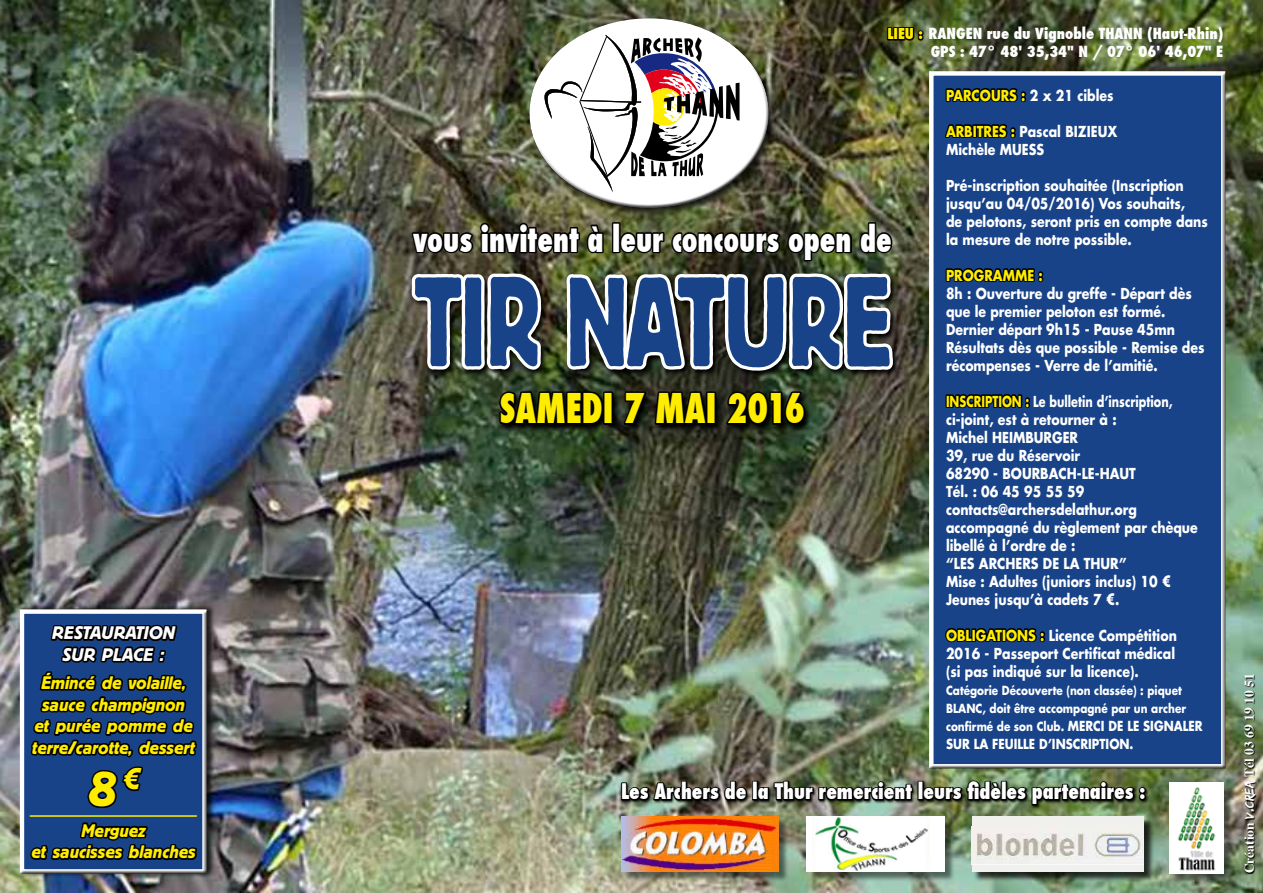
<style>
.page{position:relative;width:1263px;height:893px;background:#fff}
.page>*{position:absolute;margin:0;border:0;box-sizing:border-box;transform-origin:0 0}
.t1{font:126.3px "Block BE";color:#184388;scale:.74 1}
.t2{font:italic 48px "Block BE";color:#ffed00}
.t3{font:800 condensed 40.05px "Futura";color:#ffed00;scale:.86 1}
.t4{font:800 condensed 34.2px "Futura";color:#fff;scale:.84 1}
.t5{font:800 condensed 21px "Futura";color:#fff;scale:.93 1}
.t6{font:italic 18px/21.6px "Block BE";color:#ffed00;text-align:center}
.t7{font:italic 18px/21.6px "Block BE";letter-spacing:.02em;color:#fff;text-align:center}
.t8{font:800 condensed 15px/18px "Futura";color:#fff;text-align:right}
.t9{font:700 14.7px/18px "Futura";color:#fff;scale:.85 1}
.t10{font:700 14.7px/18px "Futura";color:#fff;scale:.76 1}
.t11{font:700 14.7px "Futura";color:#ffed00;scale:.85 1}
.t12{font:700 13.5px "Times";color:#fff}
.t13{font:700 13.5px "Futura";color:#fff;scale:.85 1}
.t14{font:700 12.3px/18px "Futura";color:#fff;scale:.85 1}
.s1{font-size:14.7px;color:#ffed00}
.s2{color:#ffed00}
.s3{font-family:"Block BE";font-weight:400;font-size:16.5px}
.s4{font-size:13.5px}
.s5{font-family:"Edo SZ";font-weight:400}
</style>
<div class="page">
<img style="left:0;top:0;width:1263px;height:893px">
<img style="left:1241px;top:674px;width:16px;height:200px">
<img style="left:620px;top:728px;width:129px;height:120px">
<div style="left:752px;top:781px;width:6px;height:20px;border:2px solid #000"></div>
<img style="left:755px;top:780px;width:159px;height:30px">
<div style="left:917px;top:781px;width:7px;height:20px;border:2px solid #000"></div>
<svg style="left:921px;top:779px;width:227px;height:31px;background:#3e4a30"></svg>
<div style="left:973px;top:818px;width:181px;height:64px;background:#000;opacity:.75"></div>
<div style="left:972px;top:816px;width:171px;height:56px;background:#f0f0ef"></div>
<img style="left:972px;top:828px;width:171px;height:37px">
<div style="left:622px;top:818px;width:167px;height:64px;background:#000;opacity:.5"></div>
<img style="left:621px;top:816px;width:157px;height:56px">
<div style="left:1171px;top:784px;width:63px;height:100px;background:#000;opacity:.5"></div>
<img style="left:1170px;top:783px;width:53px;height:91px">
<div style="left:808px;top:818px;width:147px;height:64px;background:#000;opacity:.5"></div>
<div style="left:806px;top:816px;width:139px;height:56px;background:#fff"></div>
<img style="left:813px;top:816px;width:116px;height:56px">
<svg style="left:886px;top:26px;width:39px;height:17px"></svg>
<div style="left:528px;top:17px;width:250px;height:201px;background:#000;opacity:.75"></div>
<div style="left:529px;top:17px;width:232px;height:134px;background:#fff;opacity:.75"></div>
<div style="left:532px;top:57px;width:237px;height:152px;background:#000;opacity:.75"></div>
<div style="left:927px;top:71px;width:298px;height:698px;background:#184388"></div>
<img style="left:406px;top:221px;width:490px;height:315px">
<div style="left:19px;top:605px;width:196px;height:273px;background:#000;opacity:.75"></div>
<div style="left:19px;top:609px;width:192px;height:267px;background:#000;opacity:.75"></div>
<hr style="left:30px;top:815px;width:167px;height:2px;background:#ffed00">
<svg style="left:944px;top:75px;width:82px;height:28px"></svg>
<svg style="left:944px;top:124px;width:72px;height:15px"></svg>
<svg style="left:945px;top:268px;width:98px;height:15px"></svg>
<div style="left:945px;top:394px;width:5px;height:14px;border:2px solid #000"></div>
<svg style="left:948px;top:394px;width:82px;height:15px"></svg>
<svg style="left:945px;top:628px;width:100px;height:15px"></svg>
<p class="t7" style="left:52px;top:623px;width:124px">RESTAURATION<br>SUR PLACE :</p>
<p class="t6" style="left:32px;top:672px;width:164px">Émincé de volaille, sauce champignon<br>et purée pomme de terre/carotte, dessert</p>
<h2 class="t2" style="left:87px;top:763px;width:54px">8 <sup>€</sup></h2>
<p class="t6" style="left:31px;top:820px;width:166px">Merguez<br>et saucisses blanches</p>
<p class="t8" style="left:887px;top:25px;width:337px"><span class="s1">LIEU :</span> RANGEN rue du Vignoble THANN (Haut-Rhin)<br>GPS : 47° 48' 35,34" N / 07° 06' 46,07" E</p>
<h3 class="t4" style="left:413px;top:216px;width:571px">vous invitent à leur concours open de</h3>
<h1 class="t1" style="left:415px;top:252px;width:644px">TIR NATURE</h1>
<h3 class="t3" style="left:500px;top:381px;width:357px">SAMEDI 7 MAI 2016</h3>
<p class="t9" style="left:946px;top:86px;width:199px"><span class="s2">PARCOURS :</span> 2 x 21 cibles</p>
<p class="t9" style="left:946px;top:122px;width:203px"><span class="s2">ARBITRES :</span> Pascal BIZIEUX<br>Michèle MUESS</p>
<p class="t9" style="left:946px;top:176px;width:310px">Pré-inscription souhaitée (Inscription jusqu’au 04/05/2016) Vos souhaits,<br>de pelotons, seront pris en compte dans la mesure de notre possible.</p>
<p class="t11" style="left:946px;top:265px;width:115px">PROGRAMME :</p>
<p class="t9" style="left:946px;top:284px;width:306px">8h : Ouverture du greffe - Départ dès que le premier peloton est formé.<br>Dernier départ 9h15 - Pause 45mn Résultats dès que possible - Remise des récompenses - Verre de l’amitié.</p>
<p class="t10" style="left:946px;top:392px;width:333px"><span class="s2">INSCRIPTION :</span> Le bulletin d’inscription, ci-joint, est à retourner à :<br>Michel HEIMBURGER<br>39, rue du Réservoir<br>68290 - BOURBACH-LE-HAUT<br>Tél. : 06 45 95 55 59 contacts@archersdelathur.org accompagné du règlement par chèque libellé à l’ordre de :<br>“LES ARCHERS DE LA THUR”<br>Mise : Adultes (juniors inclus) 10 <span class="s3">€<br></span>Jeunes jusqu’à cadets 7 <span class="s3">€</span>.</p>
<p class="t9" style="left:946px;top:626px;width:273px;text-align:justify"><span class="s2">OBLIGATIONS :</span> Licence Compétition 2016 - Passeport Certificat médical (si pas indiqué sur la licence).</p>
<p class="t14" style="left:946px;top:681px;width:303px">Catégorie Découverte (non classée) : piquet<br>BLANC, doit être accompagné par un archer confirmé de son Club. <span class="s4">MERCI DE LE SIGNALER</span></p>
<p class="t13" style="left:946px;top:735px;width:222px">SUR LA FEUILLE D’INSCRIPTION.</p>
<h3 class="t5" style="left:621px;top:777px;width:565px">Les Archers de la Thur remercient leurs fidèles partenaires :</h3>
<p class="t12" style="left:1236px;top:873px;width:201px;rotate:-90deg">Création <span class="s5">V.Créa</span> Tél 03 69 19 10 51</p>
</div>
